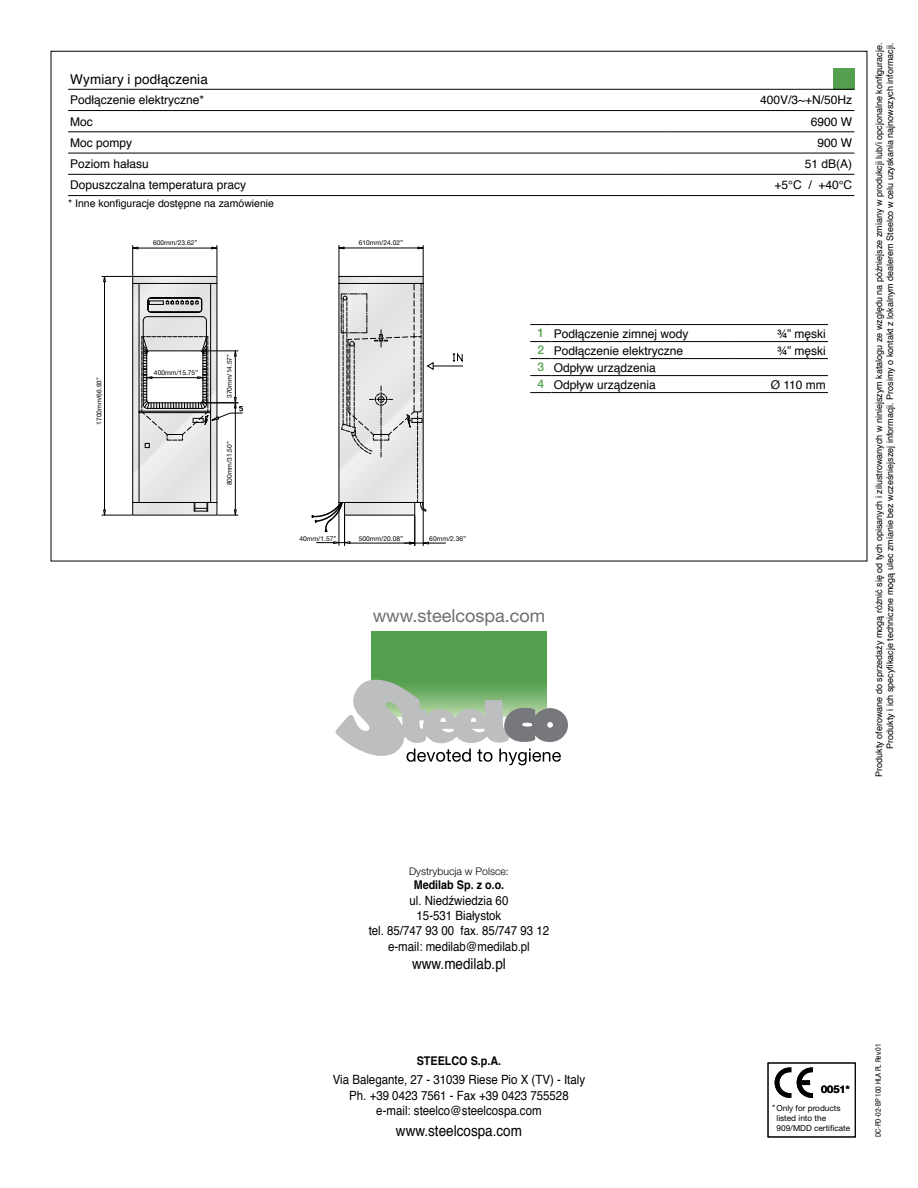
<style>
.page{position:relative;width:918px;height:1188px;background:#fff}
.page>*{position:absolute;margin:0;border:0;box-sizing:border-box;transform-origin:0 0}
.t1{font:18px "Helvetica Neue LT Std";color:#6d6e71}
.t2{font:15px "Helvetica";color:#000;scale:.9 1}
.t3{font:13.5px "Helvetica";letter-spacing:.01em;color:#000}
.t4{font:12.75px/15.3px "Helvetica";color:#000;text-align:center;scale:.9 1}
.t5{font:12px/17px "Helvetica";color:#000}
.t6{font:700 12px "Helvetica";color:#000;scale:.9 1}
.t7{font:500 12px/17px "Helvetica Neue LT Std";color:#53a04f;text-align:justify}
.t8{font:10.5px "Helvetica";color:#000}
.t9{font:300 10.5px "Helvetica Neue LT Std";color:#000}
.t10{font:700 10.5px "Helvetica Neue LT Std";color:#000;scale:1.05 1}
.t11{font:9px/10.8px "Helvetica";color:#000;text-align:right}
.t12{font:8.25px/9.9px "Helvetica Neue LT Std";color:#000}
.t13{font:condensed 7.5px "Helvetica Neue LT Std";color:#000}
.t14{font:6.6px "Helvetica Neue LT Std";color:#000}
.s1{font-size:9px}
</style>
<div class="page">
<div style="left:768px;top:1063px;width:88px;height:74px;border:1px solid #000"></div>
<svg style="left:775px;top:1067px;width:16px;height:31px"></svg>
<svg style="left:797px;top:1067px;width:16px;height:31px"></svg>
<div style="left:372px;top:631px;width:174px;height:85px;background:#53a04f"></div>
<svg style="left:335px;top:673px;width:233px;height:92px"></svg>
<hr style="left:132px;top:245px;width:1px;height:31px;background:#000">
<hr style="left:217px;top:245px;width:1px;height:31px;background:#000">
<hr style="left:138px;top:248px;width:74px;height:1px;background:#000">
<svg style="left:132px;top:247px;width:6px;height:2px"></svg>
<svg style="left:211px;top:247px;width:7px;height:2px"></svg>
<hr style="left:102px;top:276px;width:30px;height:1px;background:#000">
<hr style="left:102px;top:515px;width:30px;height:1px;background:#000">
<hr style="left:104px;top:282px;width:1px;height:228px;background:#000">
<svg style="left:103px;top:275px;width:3px;height:7px"></svg>
<svg style="left:103px;top:510px;width:3px;height:6px"></svg>
<hr style="left:339px;top:245px;width:1px;height:31px;background:#000">
<hr style="left:423px;top:245px;width:1px;height:31px;background:#000">
<hr style="left:344px;top:248px;width:74px;height:1px;background:#000">
<svg style="left:338px;top:247px;width:7px;height:2px"></svg>
<svg style="left:418px;top:247px;width:6px;height:2px"></svg>
<svg style="left:453px;top:352px;width:10px;height:11px"></svg>
<hr style="left:433px;top:366px;width:30px;height:1px;background:#000">
<svg style="left:133px;top:276px;width:313px;height:270px"></svg>
<div style="left:833px;top:68px;width:21px;height:21px;background:#53a04f"></div>
<hr style="left:68px;top:89px;width:600px;height:1px;background:#000">
<hr style="left:668px;top:89px;width:186px;height:1px;background:#000">
<hr style="left:68px;top:110px;width:600px;height:1px;background:#000">
<hr style="left:668px;top:110px;width:186px;height:1px;background:#000">
<hr style="left:68px;top:132px;width:600px;height:1px;background:#000">
<hr style="left:668px;top:132px;width:186px;height:1px;background:#000">
<hr style="left:68px;top:153px;width:600px;height:1px;background:#000">
<hr style="left:668px;top:153px;width:186px;height:1px;background:#000">
<hr style="left:68px;top:174px;width:600px;height:1px;background:#000">
<hr style="left:668px;top:174px;width:186px;height:1px;background:#000">
<hr style="left:68px;top:195px;width:600px;height:1px;background:#000">
<hr style="left:668px;top:195px;width:186px;height:1px;background:#000">
<svg style="left:530px;top:324px;width:22px;height:1px"></svg>
<hr style="left:552px;top:324px;width:178px;height:1px;background:#000">
<hr style="left:730px;top:324px;width:98px;height:1px;background:#000">
<svg style="left:530px;top:341px;width:22px;height:1px"></svg>
<hr style="left:552px;top:341px;width:178px;height:1px;background:#000">
<hr style="left:730px;top:341px;width:98px;height:1px;background:#000">
<svg style="left:530px;top:358px;width:22px;height:1px"></svg>
<hr style="left:552px;top:358px;width:178px;height:1px;background:#000">
<hr style="left:730px;top:358px;width:98px;height:1px;background:#000">
<svg style="left:530px;top:375px;width:22px;height:1px"></svg>
<hr style="left:552px;top:375px;width:178px;height:1px;background:#000">
<hr style="left:730px;top:375px;width:98px;height:1px;background:#000">
<svg style="left:530px;top:392px;width:22px;height:1px"></svg>
<hr style="left:552px;top:392px;width:178px;height:1px;background:#000">
<hr style="left:730px;top:392px;width:98px;height:1px;background:#000">
<h3 class="t3" style="left:70px;top:69px;width:139px">Wymiary i podłączenia</h3>
<h3 class="t5" style="left:70px;top:92px;width:136px">Podłączenie elektryczne*</h3>
<h3 class="t5" style="left:760px;top:92px;width:94px">400V/3~+N/50Hz</h3>
<h3 class="t5" style="left:70px;top:113px;width:24px">Moc</h3>
<h3 class="t5" style="left:811px;top:113px;width:43px">6900 W</h3>
<h3 class="t5" style="left:70px;top:135px;width:64px">Moc pompy</h3>
<h3 class="t5" style="left:818px;top:135px;width:36px">900 W</h3>
<h3 class="t5" style="left:70px;top:156px;width:80px">Poziom hałasu</h3>
<h3 class="t5" style="left:805px;top:156px;width:49px">51 dB(A)</h3>
<h3 class="t5" style="left:70px;top:177px;width:178px">Dopuszczalna temperatura pracy</h3>
<h3 class="t5" style="left:775px;top:177px;width:79px">+5°C / +40°C</h3>
<p class="t8" style="left:68px;top:195px;width:208px">* Inne konfiguracje dostępne na zamówienie</p>
<p class="t14" style="left:95px;top:425px;width:50px;rotate:-90deg">1700mm/66.93’’</p>
<p class="t14" style="left:153px;top:239px;width:46px">600mm/23.62’’</p>
<p class="t14" style="left:359px;top:239px;width:46px">610mm/24.02’’</p>
<p class="t14" style="left:154px;top:368px;width:46px">400mm/15.75’’</p>
<p class="t14" style="left:226px;top:398px;width:46px;rotate:-90deg">370mm/14.57’’</p>
<p class="t14" style="left:226px;top:485px;width:46px;rotate:-90deg">800mm/31.50’’</p>
<h3 class="t7" style="left:538px;top:324px;width:8px">1<br>2<br>3<br>4</h3>
<h3 class="t5" style="left:554px;top:325px;width:136px">Podłączenie zimnej wody</h3>
<h3 class="t5" style="left:777px;top:325px;width:50px">¾” męski</h3>
<h3 class="t5" style="left:554px;top:342px;width:131px">Podłączenie elektryczne</h3>
<h3 class="t5" style="left:777px;top:342px;width:50px">¾” męski</h3>
<h3 class="t5" style="left:554px;top:359px;width:104px">Odpływ urządzenia<br>Odpływ urządzenia</h3>
<h3 class="t5" style="left:771px;top:376px;width:57px">Ø 110 mm</h3>
<p class="t14" style="left:300px;top:535px;width:38px">40mm/1.57’’</p>
<p class="t14" style="left:359px;top:535px;width:46px">500mm/20.08’’</p>
<p class="t14" style="left:429px;top:535px;width:38px">60mm/2.36’’</p>
<h1 class="t1" style="left:373px;top:605px;width:174px">www.steelcospa.com</h1>
<p class="t11" style="left:874px;top:777px;width:736px;rotate:-90deg">Produkty oferowane do sprzedaży mogą różnić się od tych opisanych i zilustrowanych w niniejszym katalogu ze względu na późniejsze zmiany w produkcji lub/i opcjonalne konfiguracje.<br>Produkty i ich specyfikacje techniczne mogą ulec zmianie bez wcześniejszej informacji. Prosimy o kontakt z lokalnym dealerem Steelco w celu uzyskania najnowszych informacji.</p>
<p class="t9" style="left:409px;top:865px;width:101px">Dystrybucja w Polsce:</p>
<h3 class="t6" style="left:414px;top:876px;width:102px">Medilab Sp. z o.o.</h3>
<h3 class="t4" style="left:369px;top:893px;width:202px">ul. Niedźwiedzia 60<br>15-531 Białystok<br>tel. 85/747 93 00 fax. 85/747 93 12 e-mail: medilab@medilab.pl</h3>
<h2 class="t2" style="left:412px;top:952px;width:106px">www.medilab.pl</h2>
<h3 class="t6" style="left:417px;top:1051px;width:96px">STEELCO S.p.A.</h3>
<h3 class="t4" style="left:333px;top:1073px;width:282px">Via Balegante, 27 - 31039 Riese Pio X (TV) - Italy<br>Ph. +39 0423 7561 - Fax +39 0423 755528 e-mail: steelco@steelcospa.com</h3>
<h2 class="t2" style="left:396px;top:1119px;width:142px">www.steelcospa.com</h2>
<p class="t10" style="left:821px;top:1083px;width:29px">0051*</p>
<p class="t12" style="left:777px;top:1103px;width:75px;text-indent:-4px"><span class="s1">*</span>Only for products listed into the<br>909/MDD certificate</p>
<p class="t13" style="left:874px;top:1137px;width:95px;rotate:-90deg">DC-PD-02-BP 100 HLA PL Rev.01</p>
</div>
